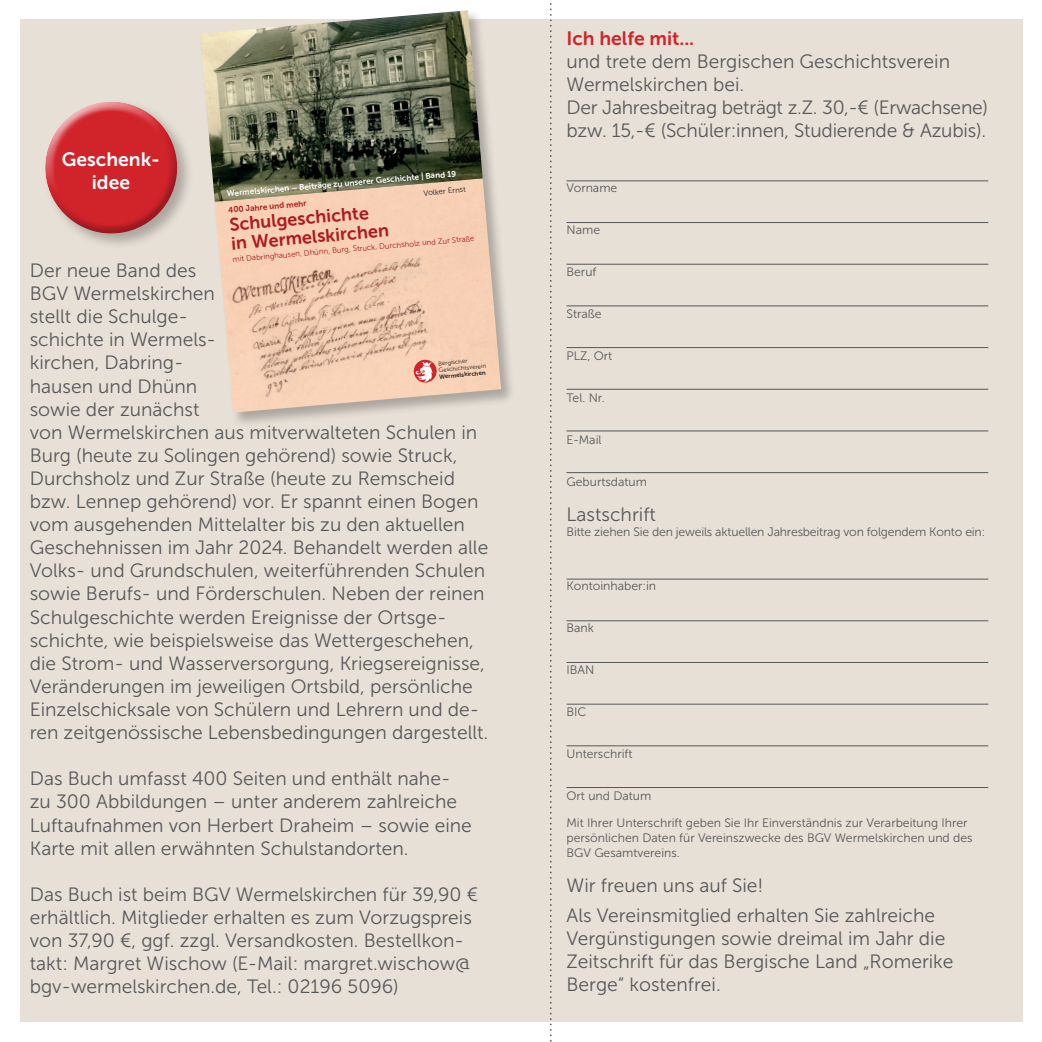
<style>
.page{position:relative;width:1042px;height:1042px;background:#fff}
.page>*{position:absolute;margin:0;border:0;box-sizing:border-box;transform-origin:0 0}
.t1{font:19.25px/23.1px "Museo Sans 300";color:#57585a}
.t2{font:19.25px "Museo Sans 700";color:#d1232a}
.t3{font:19.25px/23.1px "Museo Sans 700";color:#fff;text-align:center}
.t4{font:18.03px/18.9px "Museo Sans 700";color:#ae1a1e}
.t5{font:12.25px/14.7px "Museo Sans 300";color:#57585a}
.t6{font:8.22px "Museo Sans 700";color:#fff}
.t7{font:8.22px "Museo Sans 700";color:#ae1a1e}
.t8{font:7.88px "Museo Sans 300";color:#ae1a1e}
.t9{font:7.88px "Museo Sans 300";color:#231f20}
.t10{font:6.12px/6.6px "Museo Sans 300";color:#231f20}
.t11{font:6.12px "Museo Sans 700";color:#231f20}
</style>
<div class="page">
<div style="left:20px;top:20px;width:1002px;height:1002px;background:#e6e0d6"></div>
<hr style="left:566px;top:180px;width:422px;height:1px;background:#57585a">
<hr style="left:566px;top:222px;width:422px;height:1px;background:#57585a">
<hr style="left:566px;top:264px;width:422px;height:1px;background:#57585a">
<hr style="left:566px;top:579px;width:422px;height:1px;background:#57585a">
<hr style="left:566px;top:305px;width:422px;height:1px;background:#57585a">
<hr style="left:566px;top:620px;width:422px;height:1px;background:#57585a">
<hr style="left:566px;top:347px;width:422px;height:1px;background:#57585a">
<hr style="left:566px;top:662px;width:422px;height:1px;background:#57585a">
<hr style="left:566px;top:389px;width:422px;height:1px;background:#57585a">
<hr style="left:566px;top:704px;width:422px;height:1px;background:#57585a">
<hr style="left:566px;top:430px;width:422px;height:1px;background:#57585a">
<hr style="left:566px;top:745px;width:422px;height:1px;background:#57585a">
<hr style="left:566px;top:472px;width:422px;height:1px;background:#57585a">
<hr style="left:566px;top:787px;width:422px;height:1px;background:#57585a">
<svg style="left:550px;top:3px;width:2px;height:1039px"></svg>
<div style="left:199px;top:9px;width:317px;height:419px;background:#231f20;opacity:.3"></div>
<img style="left:215px;top:178px;width:286px;height:235px">
<img style="left:200px;top:10px;width:283px;height:192px">
<svg style="left:413px;top:359px;width:24px;height:24px"></svg>
<div style="left:42px;top:99px;width:152px;height:151px;background:#231f20;opacity:.3"></div>
<div style="left:45px;top:98px;width:130px;height:106px;background:#fff;opacity:.75"></div>
<div style="left:46px;top:122px;width:133px;height:113px;background:#231f20;opacity:.3"></div>
<p class="t3" style="left:62px;top:148px;width:100px">Geschenk&shy;idee</p>
<p class="t6" style="left:226px;top:189px;width:232px;rotate:-5deg">Wermelskirchen – Beiträge zu unserer Geschichte | Band 19</p>
<p class="t9" style="left:423px;top:189px;width:44px;rotate:-5deg">Volker Ernst</p>
<p class="t7" style="left:228px;top:205px;width:80px;rotate:-5deg">400 Jahre und mehr</p>
<p class="t4" style="left:229px;top:215px;width:160px;rotate:-5deg">Schulgeschichte in Wermelskirchen</p>
<p class="t8" style="left:232px;top:255px;width:244px;rotate:-5deg">mit Dabringhausen, Dhünn, Burg, Struck, Durchsholz und Zur Straße</p>
<p class="t1" style="left:30px;top:259px;width:460px">Der neue Band des<br>BGV Wermelskirchen<br>stellt die Schulge-<br>schichte in Wermels-<br>kirchen, Dabring-<br>hausen und Dhünn<br>sowie der zunächst<br>von Wermelskirchen aus mitverwalteten Schulen in Burg (heute zu Solingen gehörend) sowie Struck, Durchsholz und Zur Straße (heute zu Remscheid bzw. Lennep gehörend) vor. Er spannt einen Bogen vom ausgehenden Mittelalter bis zu den aktuellen Geschehnissen im Jahr 2024. Behandelt werden alle Volks- und Grundschulen, weiterführenden Schulen sowie Berufs- und Förderschulen. Neben der reinen Schulgeschichte werden Ereignisse der Ortsge&shy;schichte, wie beispielsweise das Wettergeschehen, die Strom- und Wasserversorgung, Kriegsereignisse, Veränderungen im jeweiligen Ortsbild, persönliche Einzelschicksale von Schülern und Lehrern und de&shy;ren zeitgenössische Lebensbedingungen dargestellt.</p>
<p class="t1" style="left:30px;top:767px;width:444px">Das Buch umfasst 400 Seiten und enthält nahe&shy;zu 300 Abbildungen – unter anderem zahlreiche Luftaufnahmen von Herbert Draheim – sowie eine Karte mit allen erwähnten Schulstandorten.</p>
<p class="t1" style="left:30px;top:883px;width:450px">Das Buch ist beim BGV Wermelskirchen für 39,90 € erhältlich. Mitglieder erhalten es zum Vorzugspreis von 37,90 €, ggf. zzgl. Versandkosten. Bestellkon&shy;takt: Margret Wischow (E-Mail: margret.wischow@ bgv-wermelskirchen.de, Tel.: 02196 5096)</p>
<p class="t10" style="left:438px;top:360px;width:49px;rotate:-5deg">Bergischer<br>Geschichtsverein</p>
<p class="t11" style="left:439px;top:373px;width:48px;rotate:-5deg">Wermelskirchen</p>
<p class="t2" style="left:566px;top:28px;width:129px">Ich helfe mit...</p>
<p class="t1" style="left:566px;top:50px;width:423px">und trete dem Bergischen Geschichtsverein Wermelskirchen bei.<br>Der Jahresbeitrag beträgt z.Z. 30,-€ (Erwachsene) bzw. 15,-€ (Schüler:innen, Studierende &amp; Azubis).</p>
<p class="t5" style="left:566px;top:180px;width:52px">Vorname</p>
<p class="t5" style="left:566px;top:222px;width:35px">Name</p>
<p class="t5" style="left:566px;top:264px;width:31px">Beruf</p>
<p class="t5" style="left:566px;top:306px;width:37px">Straße</p>
<p class="t5" style="left:566px;top:348px;width:47px">PLZ, Ort</p>
<p class="t5" style="left:566px;top:390px;width:40px">Tel. Nr.</p>
<p class="t5" style="left:566px;top:432px;width:37px">E-Mail</p>
<p class="t5" style="left:566px;top:474px;width:82px">Geburtsdatum</p>
<p class="t1" style="left:566px;top:503px;width:91px">Lastschrift</p>
<p class="t5" style="left:566px;top:524px;width:420px">Bitte ziehen Sie den jeweils aktuellen Jahresbeitrag von folgendem Konto ein:</p>
<p class="t5" style="left:566px;top:578px;width:91px">Kontoinhaber:in</p>
<p class="t5" style="left:566px;top:620px;width:29px">Bank</p>
<p class="t5" style="left:566px;top:662px;width:29px">IBAN</p>
<p class="t5" style="left:566px;top:705px;width:21px">BIC</p>
<p class="t5" style="left:566px;top:747px;width:68px">Unterschrift</p>
<p class="t5" style="left:566px;top:789px;width:86px">Ort und Datum</p>
<p class="t5" style="left:566px;top:815px;width:407px">Mit Ihrer Unterschrift geben Sie Ihr Einverständnis zur Verarbeitung Ihrer persönlichen Daten für Vereinszwecke des BGV Wermelskirchen und des<br>BGV Gesamtvereins.</p>
<p class="t1" style="left:566px;top:870px;width:370px;line-height:30.1px">Wir freuen uns auf Sie!<br>Als Vereinsmitglied erhalten Sie zahlreiche</p>
<p class="t1" style="left:566px;top:927px;width:388px">Vergünstigungen sowie dreimal im Jahr die<br>Zeitschrift für das Bergische Land „Romerike<br>Berge“ kostenfrei.</p>
</div>
